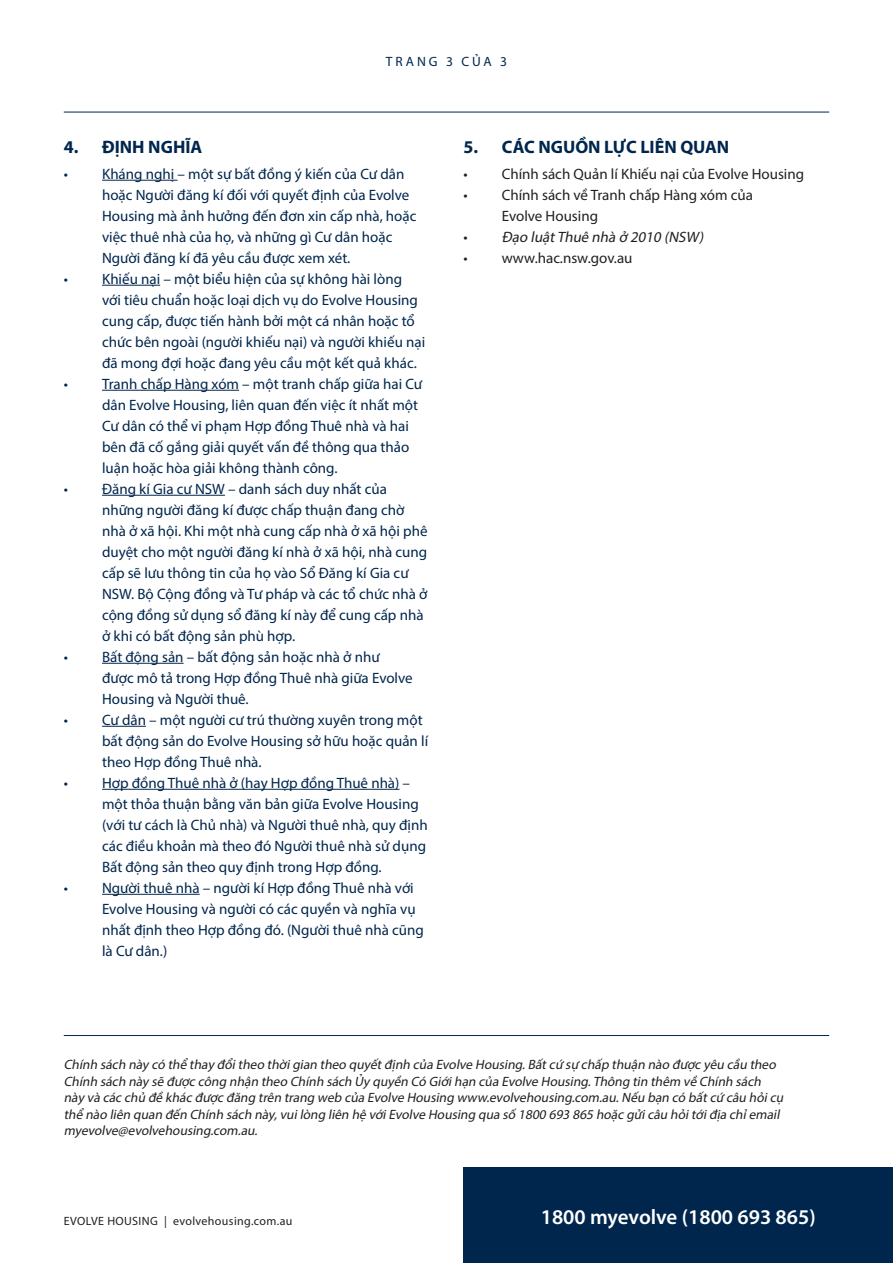
<style>
.page{position:relative;width:893px;height:1263px;background:#fff}
.page>*{position:absolute;margin:0;border:0;box-sizing:border-box;transform-origin:0 0}
.t1{font:600 21px "Myriad Pro";color:#fff}
.t2{font:700 18px "Myriad Pro";color:#00264d}
.t3{font:15px/21px "Myriad Pro";color:#00264d}
.t4{font:15px/21px "Myriad Pro";color:#231f20}
.t5{font:italic 15px "Myriad Pro";color:#231f20}
.t6{font:italic 13.5px/16.5px "Myriad Pro";color:#231f20}
.t7{font:13.5px "Myriad Pro";letter-spacing:.22em;color:#00264d}
.t8{font:12px "Myriad Pro";letter-spacing:.03em;color:#231f20}
.s1{font-style:normal}
</style>
<div class="page">
<div style="left:463px;top:1167px;width:430px;height:96px;background:#00264d"></div>
<hr style="left:64px;top:1035px;width:765px;height:1px;background:#00264d">
<hr style="left:64px;top:112px;width:765px;height:1px;background:#00264d">
<hr style="left:102px;top:180px;width:75px;height:1px;background:#00264d">
<hr style="left:102px;top:285px;width:58px;height:1px;background:#00264d">
<hr style="left:102px;top:390px;width:137px;height:1px;background:#00264d">
<hr style="left:102px;top:495px;width:123px;height:1px;background:#00264d">
<hr style="left:102px;top:663px;width:82px;height:1px;background:#00264d">
<hr style="left:102px;top:726px;width:44px;height:1px;background:#00264d">
<hr style="left:102px;top:789px;width:297px;height:1px;background:#00264d">
<hr style="left:102px;top:894px;width:98px;height:1px;background:#00264d">
<p class="t7" style="left:386px;top:53px;width:123px">TRANG 3 CỦA 3</p>
<p class="t2" style="left:64px;top:136px;width:140px">4. ĐỊNH NGHĨA</p>
<p class="t3" style="left:102px;top:163px;width:316px;text-indent:-38px">• Kháng nghị – một sự bất đồng ý kiến của Cư dân hoặc Người đăng kí đối với quyết định của Evolve Housing mà ảnh hưởng đến đơn xin cấp nhà, hoặc việc thuê nhà của họ, và những gì Cư dân hoặc Người đăng kí đã yêu cầu được xem xét.</p>
<p class="t3" style="left:102px;top:268px;width:325px;text-indent:-38px">• Khiếu nại – một biểu hiện của sự không hài lòng<br>với tiêu chuẩn hoặc loại dịch vụ do Evolve Housing cung cấp, được tiến hành bởi một cá nhân hoặc tổ chức bên ngoài (người khiếu nại) và người khiếu nại đã mong đợi hoặc đang yêu cầu một kết quả khác.</p>
<p class="t3" style="left:102px;top:373px;width:322px;text-indent:-38px">• Tranh chấp Hàng xóm – một tranh chấp giữa hai Cư dân Evolve Housing, liên quan đến việc ít nhất một Cư dân có thể vi phạm Hợp đồng Thuê nhà và hai bên đã cố gắng giải quyết vấn đề thông qua thảo luận hoặc hòa giải không thành công.</p>
<p class="t3" style="left:102px;top:478px;width:327px;text-indent:-38px">• Đăng kí Gia cư NSW – danh sách duy nhất của những người đăng kí được chấp thuận đang chờ nhà ở xã hội. Khi một nhà cung cấp nhà ở xã hội phê duyệt cho một người đăng kí nhà ở xã hội, nhà cung cấp sẽ lưu thông tin của họ vào Sổ Đăng kí Gia cư NSW. Bộ Cộng đồng và Tư pháp và các tổ chức nhà ở cộng đồng sử dụng sổ đăng kí này để cung cấp nhà ở khi có bất động sản phù hợp.</p>
<p class="t3" style="left:102px;top:646px;width:312px;text-indent:-38px">• Bất động sản – bất động sản hoặc nhà ở như được mô tả trong Hợp đồng Thuê nhà giữa Evolve<br>Housing và Người thuê.</p>
<p class="t3" style="left:102px;top:709px;width:328px;text-indent:-38px">• Cư dân – một người cư trú thường xuyên trong một bất động sản do Evolve Housing sở hữu hoặc quản lí theo Hợp đồng Thuê nhà.</p>
<p class="t3" style="left:102px;top:772px;width:327px;text-indent:-38px">• Hợp đồng Thuê nhà ở (hay Hợp đồng Thuê nhà) – một thỏa thuận bằng văn bản giữa Evolve Housing (với tư cách là Chủ nhà) và Người thuê nhà, quy định các điều khoản mà theo đó Người thuê nhà sử dụng Bất động sản theo quy định trong Hợp đồng.</p>
<p class="t3" style="left:102px;top:877px;width:323px;text-indent:-38px">• Người thuê nhà – người kí Hợp đồng Thuê nhà với Evolve Housing và người có các quyền và nghĩa vụ nhất định theo Hợp đồng đó. (Người thuê nhà cũng là Cư dân.)</p>
<p class="t2" style="left:463px;top:136px;width:267px">5. CÁC NGUỒN LỰC LIÊN QUAN</p>
<p class="t4" style="left:463px;top:163px;width:342px">• Chính sách Quản lí Khiếu nại của Evolve Housing</p>
<p class="t4" style="left:502px;top:184px;width:253px;text-indent:-38px">• Chính sách về Tranh chấp Hàng xóm của<br>Evolve Housing</p>
<p class="t5" style="left:463px;top:227px;width:245px"><span class="s1">•</span> Đạo luậtThuê nhà ở 2010 (NSW)</p>
<p class="t4" style="left:463px;top:247px;width:171px">• www.hac.nsw.gov.au</p>
<p class="t6" style="left:64px;top:1056px;width:724px">Chính sách này có thể thay đổitheo thờigian theo quyếtđịnh của Evolve Housing.Bấtcứ sự chấp thuận nào được yêu cầu theo Chính sách này sẽ được công nhận theo Chính sách Ủy quyền Có Giớihạn của Evolve Housing.Thông tin thêm về Chính sách này và các chủ đề khác được đăng trên trang web của Evolve Housing www.evolvehousing.com.au.Nếu bạn có bấtcứ câu hỏicụ thể nào liên quan đến Chính sách này,vuilòng liên hệ vớiEvolve Housing qua số 1800 693 865 hoặc gửicâu hỏitớiđịa chỉemail myevolve@evolvehousing.com.au.</p>
<p class="t8" style="left:64px;top:1213px;width:230px">EVOLVE HOUSING | evolvehousing.com.au</p>
<h1 class="t1" style="left:541px;top:1204px;width:276px">1800 myevolve (1800 693 865)</h1>
</div>
